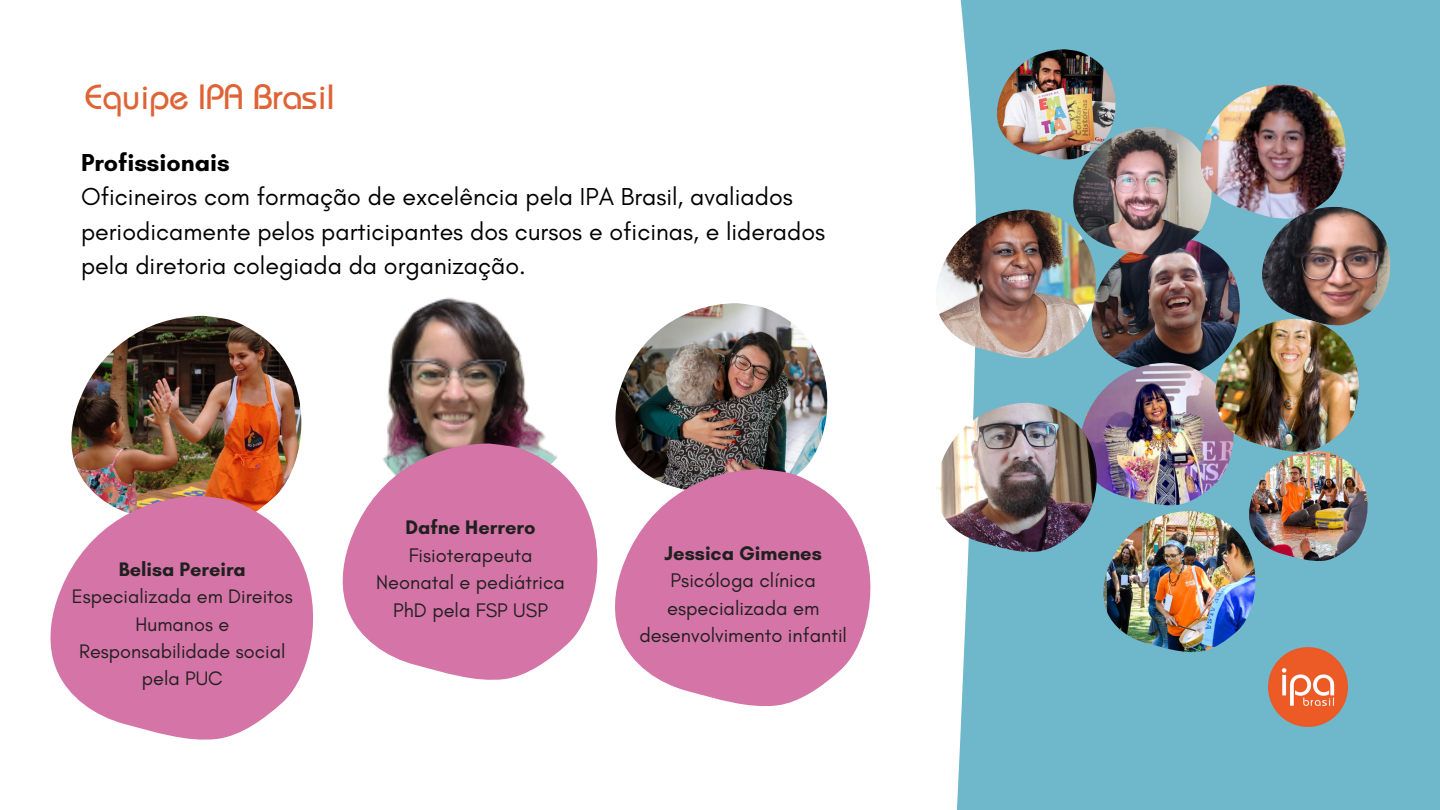
<style>
.page{position:relative;width:1440px;height:810px;background:#fff}
.page>*{position:absolute;margin:0;border:0;box-sizing:border-box;transform-origin:0 0}
.t1{font:35px "Bauhaus";color:#de6436}
.t2{font:25px/34.5px "Glacial Indifference";color:#000}
.t3{font:20.1px/27.6px "Glacial Indifference";color:#202020;text-align:center}
.t4{font:700 20.1px "Glacial Indifference";color:#202020}
.t5{font:20px/27.6px "Glacial Indifference";color:#202020;text-align:center}
.t6{font:19.9px/27.3px "Glacial Indifference";color:#202020;text-align:center}
.t7{font:700 19.9px "Glacial Indifference";color:#202020}
.s1{font-weight:700}
</style>
<div class="page">
<div style="left:957px;top:0;width:483px;height:810px;background:#6fb7ca"></div>
<img style="left:1103px;top:511px;width:153px;height:141px">
<img style="left:1091px;top:238px;width:149px;height:125px">
<img style="left:936px;top:210px;width:160px;height:148px">
<img style="left:1080px;top:363px;width:154px;height:142px">
<img style="left:1073px;top:127px;width:139px;height:129px">
<img style="left:936px;top:403px;width:161px;height:149px">
<img style="left:1199px;top:83px;width:151px;height:137px">
<img style="left:1260px;top:205px;width:134px;height:121px">
<img style="left:1215px;top:319px;width:144px;height:133px">
<img style="left:1249px;top:451px;width:119px;height:110px">
<img style="left:615px;top:303px;width:213px;height:166px">
<svg style="left:615px;top:469px;width:256px;height:237px;fill:#d574a7"></svg>
<img style="left:71px;top:316px;width:231px;height:180px">
<svg style="left:50px;top:496px;width:263px;height:244px;fill:#d574a7"></svg>
<img style="left:387px;top:297px;width:159px;height:146px">
<svg style="left:342px;top:443px;width:256px;height:237px;fill:#d574a7"></svg>
<img style="left:1269px;top:647px;width:79px;height:79px">
<img style="left:997px;top:49px;width:119px;height:110px">
<h2 class="t1" style="left:85px;top:84px;width:251px">Equipe IPA Brasil</h2>
<p class="t2" style="left:81px;top:145px;width:746px"><span class="s1">Profissionais<br></span>Oficineiros com formação de excelência pela IPA Brasil, avaliados periodicamente pelos participantes dos cursos e oficinas, e liderados pela diretoria colegiada da organização.</p>
<h2 class="t7" style="left:119px;top:557px;width:129px">Belisa Pereira</h2>
<p class="t6" style="left:72px;top:583px;width:222px">Especializada em Direitos<br>Humanos e<br>Responsabilidade social pela PUC</p>
<p class="t5" style="left:376px;top:513px;width:190px"><span class="s1">Dafne Herrero<br></span>Fisioterapeuta<br>Neonatal e pediátrica<br>PhD pela FSP USP</p>
<p class="t4" style="left:665px;top:541px;width:159px">Jessica Gimenes</p>
<p class="t3" style="left:639px;top:566px;width:209px">Psicóloga clínica especializada em desenvolvimento infantil</p>
</div>
